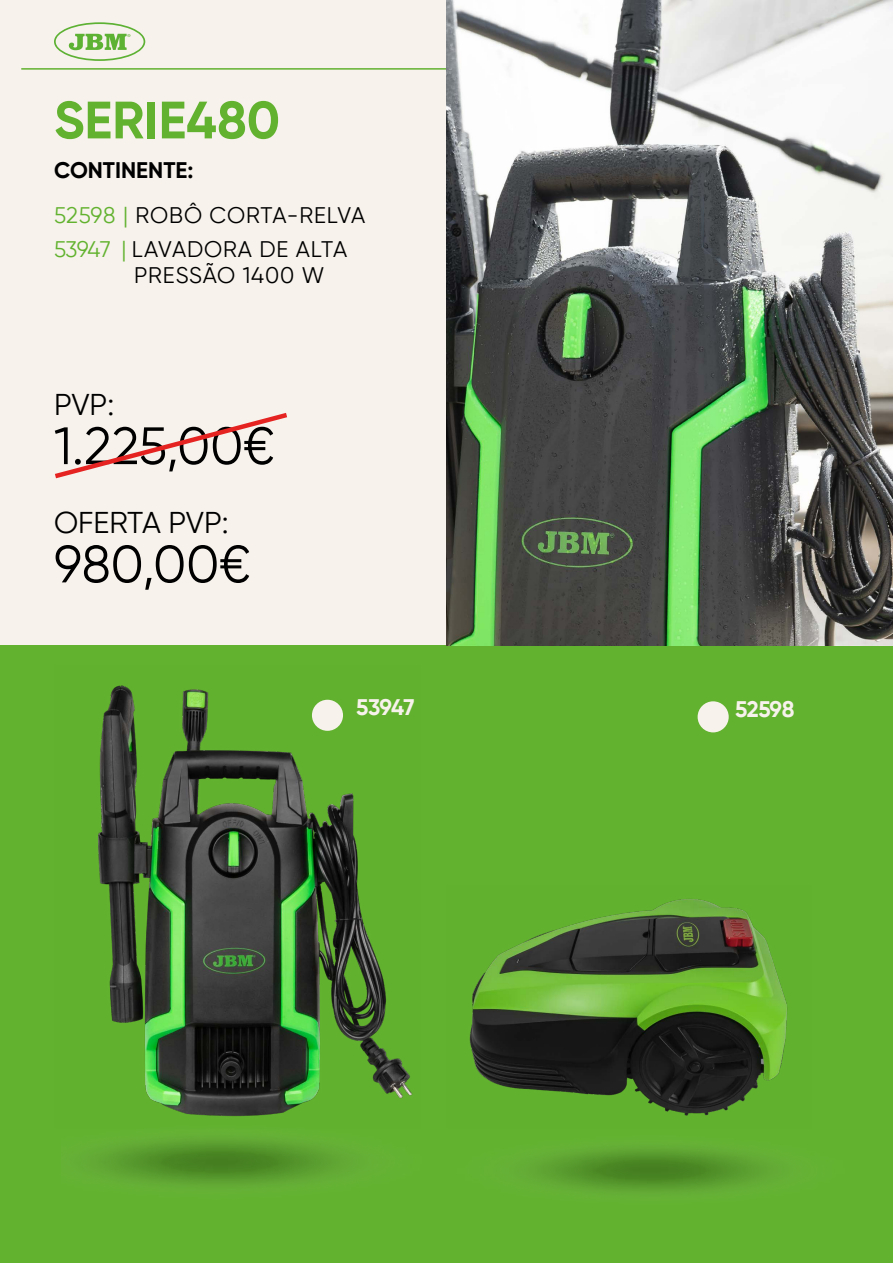
<style>
.page{position:relative;width:893px;height:1263px;background:#fff}
.page>*{position:absolute;margin:0;border:0;box-sizing:border-box;transform-origin:0 0}
.t1{font:52.5px "Gilroy";color:#000}
.t2{font:700 52.5px "Gilroy";color:#62b22f}
.t3{font:30px "Gilroy";color:#000}
.t4{font:22.5px/45px "Gilroy";letter-spacing:.04em;color:#000}
.t5{font:700 22.5px "Gilroy";letter-spacing:-.025em;color:#f7f2ec}
.s1{font-weight:700}
.s2{color:#62b22f}
</style>
<div class="page">
<div style="left:0;top:0;width:892px;height:645px;background:#f7f2ec"></div>
<div style="left:0;top:645px;width:893px;height:618px;background:#62b22f"></div>
<img style="left:98px;top:685px;width:314px;height:411px">
<img style="left:469px;top:899px;width:319px;height:204px">
<img style="left:537px;top:1103px;width:230px;height:88px">
<img style="left:98px;top:1096px;width:305px;height:88px">
<div style="left:698px;top:701px;width:31px;height:31px;background:#f7f2ec;border-radius:50%"></div>
<div style="left:312px;top:700px;width:31px;height:31px;background:#f7f2ec;border-radius:50%"></div>
<hr style="left:21px;top:68px;width:838px;height:2px;background:#62b22f">
<img style="left:446px;top:1px;width:447px;height:644px">
<svg style="left:54px;top:22px;width:91px;height:39px"></svg>
<svg style="left:55px;top:413px;width:232px;height:66px"></svg>
<h1 class="t2" style="left:54px;top:87px;width:227px">SERIE480</h1>
<p class="t4" style="left:54px;top:147px;width:313px"><span class="s1">CONTINENTE:<br></span><span class="s2">52598 |</span> ROBÔ CORTA-RELVA</p>
<p class="t4" style="left:134px;top:236px;width:215px;line-height:25.5px;text-indent:-80px"><span class="s2">53947 |</span> LAVADORA DE ALTA<br>PRESSÃO 1400 W</p>
<h2 class="t3" style="left:54px;top:386px;width:62px">PVP:</h2>
<h1 class="t1" style="left:54px;top:414px;width:222px">1.225,00€</h1>
<h2 class="t3" style="left:54px;top:504px;width:176px">OFERTA PVP:</h2>
<h1 class="t1" style="left:54px;top:532px;width:198px">980,00€</h1>
<p class="t5" style="left:356px;top:693px;width:60px">53947</p>
<p class="t5" style="left:735px;top:695px;width:61px">52598</p>
</div>
